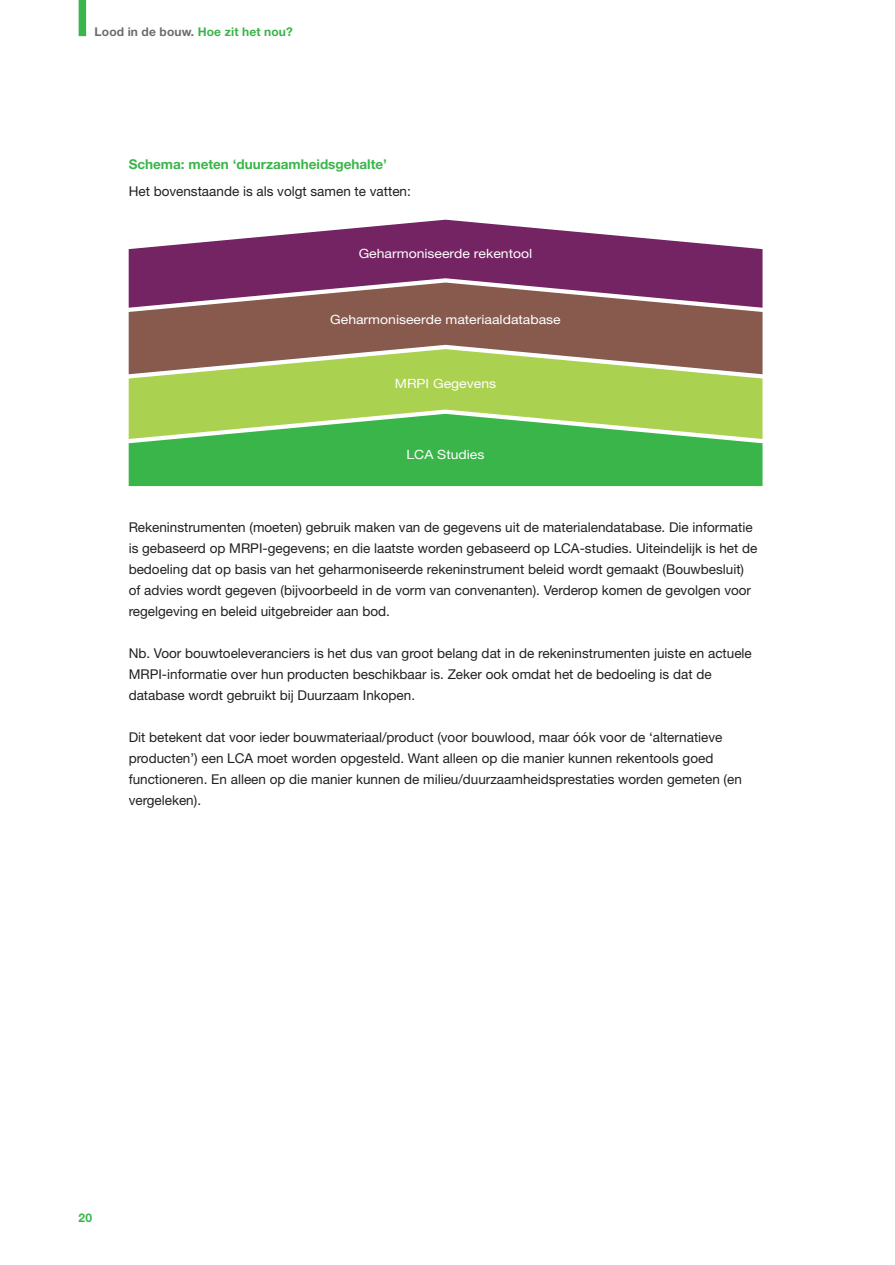
<style>
.page{position:relative;width:895px;height:1265px;background:#fff}
.page>*{position:absolute;margin:0;border:0;box-sizing:border-box;transform-origin:0 0}
.t1{font:13.5px/21px "Helvetica Neue";color:#231f20}
.t2{font:700 13.5px "Helvetica Neue";color:#3ab54a}
.t3{font:12.75px "Helvetica Neue";color:#fff;scale:1.1 1}
.t4{font:700 12px "Helvetica Neue";letter-spacing:.01em;color:#6c6d70}
.t5{font:700 12px "Helvetica Neue";color:#3ab54a}
.s1{color:#3ab54a}
</style>
<div class="page">
<div style="left:79px;top:0;width:7px;height:36px;background:#3ab54a"></div>
<svg style="left:129px;top:219px;width:633px;height:59px;fill:#742363"></svg>
<svg style="left:129px;top:278px;width:633px;height:67px;background:#8a585d"></svg>
<svg style="left:129px;top:345px;width:633px;height:65px;background:#a7b95a"></svg>
<svg style="left:129px;top:410px;width:633px;height:77px;background:#5cbf57"></svg>
<p class="t4" style="left:95px;top:24px;width:200px">Lood in de bouw. <span class="s1">Hoe zit het nou?</span></p>
<p class="t2" style="left:129px;top:156px;width:260px">Schema: meten ‘duurzaamheidsgehalte’</p>
<p class="t1" style="left:129px;top:181px;width:284px">Het bovenstaande is als volgt samen te vatten:</p>
<p class="t3" style="left:359px;top:246px;width:159px">Geharmoniseerde rekentool</p>
<p class="t3" style="left:330px;top:312px;width:211px">Geharmoniseerde materiaaldatabase</p>
<p class="t3" style="left:395px;top:376px;width:94px">MRPI Gegevens</p>
<p class="t3" style="left:406px;top:446px;width:72px">LCA Studies</p>
<p class="t1" style="left:129px;top:517px;width:630px">Rekeninstrumenten (moeten) gebruik maken van de gegevens uit de materialendatabase. Die informatie is gebaseerd op MRPI-gegevens; en die laatste worden gebaseerd op LCA-studies. Uiteindelijk is het de bedoeling dat op basis van het geharmoniseerde rekeninstrument beleid wordt gemaakt (Bouwbesluit) of advies wordt gegeven (bijvoorbeeld in de vorm van convenanten). Verderop komen de gevolgen voor regelgeving en beleid uitgebreider aan bod.</p>
<p class="t1" style="left:129px;top:643px;width:624px">Nb. Voor bouwtoeleveranciers is het dus van groot belang dat in de rekeninstrumenten juiste en actuele<br>MRPI-informatie over hun producten beschikbaar is. Zeker ook omdat het de bedoeling is dat de database wordt gebruikt bij Duurzaam Inkopen.</p>
<p class="t1" style="left:129px;top:727px;width:614px">Dit betekent dat voor ieder bouwmateriaal/product (voor bouwlood, maar óók voor de ‘alternatieve producten’) een LCA moet worden opgesteld. Want alleen op die manier kunnen rekentools goed functioneren. En alleen op die manier kunnen de milieu/duurzaamheidsprestaties worden gemeten (en vergeleken).</p>
<p class="t5" style="left:79px;top:1211px;width:15px">20</p>
</div>
